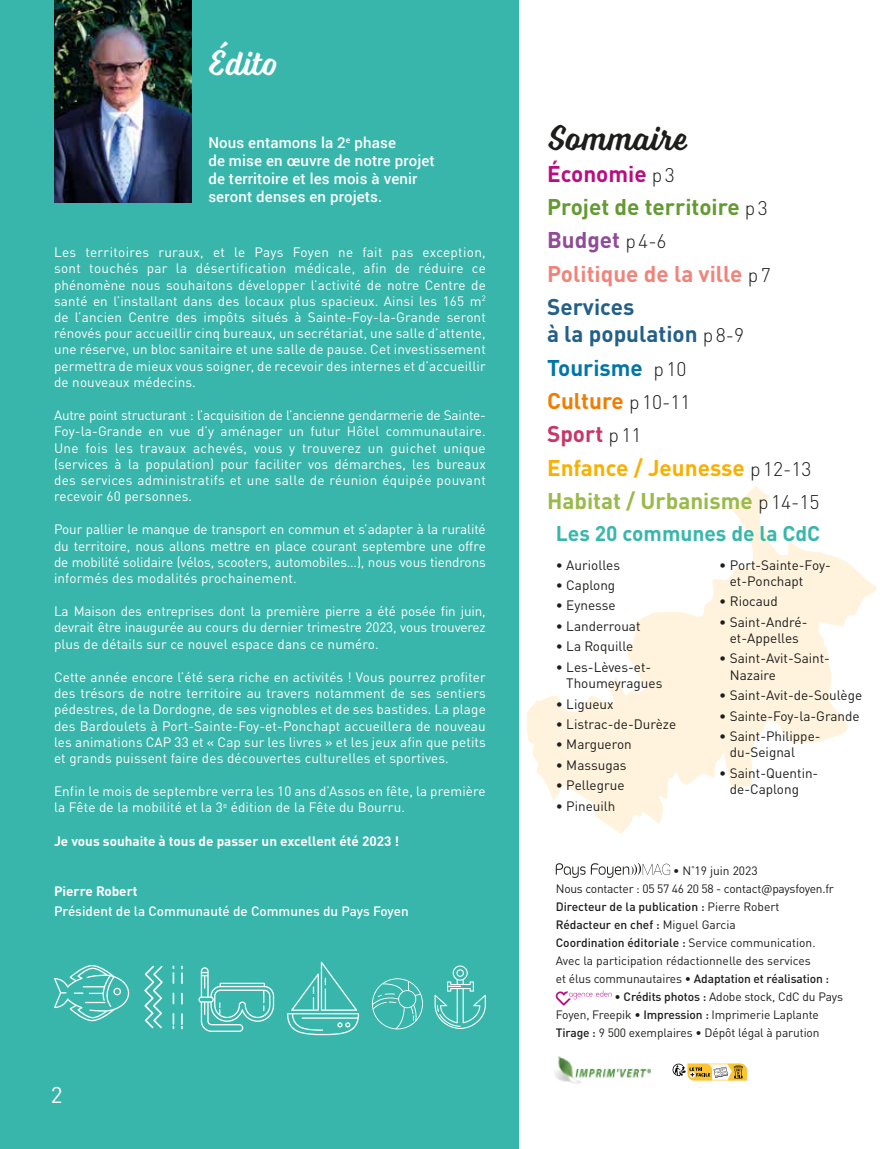
<style>
.page{position:relative;width:893px;height:1149px;background:#fff}
.page>*{position:absolute;margin:0;border:0;box-sizing:border-box;transform-origin:0 0}
.t1{font:36px "Voltage";color:#1d1d1b}
.t2{font:36px "Voltage";color:#fff}
.t3{font:700 22.5px/33.5px "DINOT";color:#639a32}
.t4{font:22.5px "DINOT";color:#fff}
.t5{font:700 21px "DINOT";color:#38b6ab}
.t6{font:300 19.5px/33.5px "DINOT";color:#1d1d1b}
.t7{font:500 15px/18px "Roboto";letter-spacing:.01em;color:#fff}
.t8{font:13.5px/16.2px "DINOT";letter-spacing:.01em;color:#fff;text-align:justify}
.t9{font:13.5px/16.2px "DINOT";color:#1d1d1b}
.t10{font:700 13.5px "DINOT";color:#fff}
.t11{font:500 13.5px "DINOT";color:#fff}
.t12{font:12px/18px "DINOT";letter-spacing:-.01em;color:#1d1d1b}
.s1{color:#b80e80}
.s2{font-weight:300;font-size:19.5px;color:#1d1d1b}
.s3{color:#904b97}
.s4{color:#f0847a}
.s5{color:#236089}
.s6{font-weight:700;font-size:22.5px;color:#236089}
.s7{font-weight:700;font-size:22.5px;color:#0075aa}
.s8{font-weight:700;font-size:22.5px;color:#ef7d00}
.s9{font-weight:700;font-size:22.5px;color:#c93665}
.s10{font-weight:700;font-size:22.5px;color:#f9b000}
.s11{font-weight:700;font-size:22.5px;color:#9aba48}
.s12{font-weight:500}
</style>
<div class="page">
<svg style="left:526px;top:486px;width:350px;height:347px"></svg>
<img style="left:555px;top:1056px;width:96px;height:28px">
<div style="left:0;top:0;width:519px;height:1148px;background:#38b6ab"></div>
<svg style="left:556px;top:863px;width:114px;height:14px"></svg>
<svg style="left:556px;top:990px;width:56px;height:15px"></svg>
<img style="left:54px;top:0;width:137px;height:202px">
<svg style="left:198px;top:967px;width:76px;height:64px"></svg>
<svg style="left:435px;top:965px;width:51px;height:63px"></svg>
<svg style="left:287px;top:961px;width:72px;height:73px"></svg>
<svg style="left:372px;top:978px;width:51px;height:51px"></svg>
<svg style="left:54px;top:965px;width:75px;height:55px"></svg>
<svg style="left:144px;top:965px;width:19px;height:64px"></svg>
<svg style="left:173px;top:965px;width:1px;height:63px"></svg>
<svg style="left:181px;top:966px;width:2px;height:62px"></svg>
<svg style="left:672px;top:1063px;width:75px;height:18px"></svg>
<h1 class="t2" style="left:209px;top:41px;width:70px">Édito</h1>
<p class="t7" style="left:208px;top:133px;width:228px">Nous entamons la 2<sup>e</sup> phase<br>de mise en œuvre de notre projet de territoire et les mois à venir seront denses en projets.</p>
<p class="t8" style="left:54px;top:244px;width:433px">Les territoires ruraux, et le Pays Foyen ne fait pas exception, sont touchés par la désertification médicale, afin de réduire ce phénomène nous souhaitons développer l’activité de notre Centre de santé en l’installant dans des locaux plus spacieux. Ainsi les 165 m<sup>2 </sup>de l’ancien Centre des impôts situés à Sainte-Foy-la-Grande seront rénovés pour accueillir cinq bureaux, un secrétariat, une salle d’attente, une réserve, un bloc sanitaire et une salle de pause. Cet investissement permettra de mieux vous soigner, de recevoir des internes et d’accueillir de nouveaux médecins.</p>
<p class="t8" style="left:54px;top:407px;width:433px">Autre point structurant : l’acquisition de l’ancienne gendarmerie de Sainte-Foy-la-Grande en vue d’y aménager un futur Hôtel communautaire.<br>Une fois les travaux achevés, vous y trouverez un guichet unique (services à la population) pour faciliter vos démarches, les bureaux des services administratifs et une salle de réunion équipée pouvant recevoir 60 personnes.</p>
<p class="t8" style="left:54px;top:521px;width:433px">Pour pallier le manque de transport en commun et s’adapter à la ruralité du territoire, nous allons mettre en place courant septembre une offre de mobilité solidaire (vélos, scooters, automobiles…), nous vous tiendrons informés des modalités prochainement.</p>
<p class="t8" style="left:54px;top:603px;width:433px">La Maison des entreprises dont la première pierre a été posée fin juin, devrait être inaugurée au cours du dernier trimestre 2023, vous trouverez plus de détails sur ce nouvel espace dans ce numéro.</p>
<p class="t8" style="left:54px;top:668px;width:433px">Cette année encore l’été sera riche en activités ! Vous pourrez profiter des trésors de notre territoire au travers notamment de ses sentiers pédestres, de la Dordogne, de ses vignobles et de ses bastides. La plage des Bardoulets à Port-Sainte-Foy-et-Ponchapt accueillera de nouveau les animations CAP 33 et « Cap sur les livres » et les jeux afin que petits et grands puissent faire des découvertes culturelles et sportives.</p>
<p class="t8" style="left:54px;top:782px;width:433px">Enfin le mois de septembre verra les 10 ans d’Assos en fête, la première la Fête de la mobilité et la 3<sup>e</sup> édition de la Fête du Bourru.</p>
<p class="t10" style="left:54px;top:831px;width:347px">Je vous souhaite à tous de passer un excellent été 2023 !</p>
<p class="t10" style="left:54px;top:881px;width:85px">Pierre Robert</p>
<p class="t11" style="left:54px;top:902px;width:356px">Président de la Communauté de Communes du Pays Foyen</p>
<h2 class="t4" style="left:51px;top:1080px;width:13px">2</h2>
<h1 class="t1" style="left:549px;top:117px;width:141px">Sommaire</h1>
<h2 class="t3" style="left:547px;top:156px;width:225px"><span class="s1">Économie</span> <span class="s2">p3<br></span>Projet de territoire <span class="s2">p3<br></span><span class="s3">Budget</span> <span class="s2">p4-6<br></span><span class="s4">Politique de la ville</span> <span class="s2">p7<br></span><span class="s5">Services</span></h2>
<h3 class="t6" style="left:547px;top:317px;width:274px"><span class="s6">à la population</span> p8-9<br><span class="s7">Tourisme</span> p10<br><span class="s8">Culture</span> p10-11<br><span class="s9">Sport</span> p11<br><span class="s10">Enfance / Jeunesse</span> p12-13<br><span class="s11">Habitat / Urbanisme</span> p14-15</h3>
<h3 class="t5" style="left:556px;top:519px;width:266px">Les 20 communes de la CdC</h3>
<p class="t9" style="left:556px;top:556px;width:66px">• Auriolles</p>
<p class="t9" style="left:556px;top:576px;width:61px">• Caplong</p>
<p class="t9" style="left:556px;top:597px;width:61px">• Eynesse</p>
<p class="t9" style="left:556px;top:617px;width:86px">• Landerrouat</p>
<p class="t9" style="left:556px;top:638px;width:79px">• La Roquille</p>
<p class="t9" style="left:566px;top:658px;width:98px;text-indent:-11px">• Les-Lèves-et-<br>Thoumeyragues</p>
<p class="t9" style="left:556px;top:695px;width:59px">• Ligueux</p>
<p class="t9" style="left:556px;top:715px;width:122px">• Listrac-de-Durèze</p>
<p class="t9" style="left:556px;top:736px;width:78px">• Margueron</p>
<p class="t9" style="left:556px;top:756px;width:72px">• Massugas</p>
<p class="t9" style="left:556px;top:777px;width:70px">• Pellegrue</p>
<p class="t9" style="left:556px;top:797px;width:61px">• Pineuilh</p>
<p class="t9" style="left:730px;top:556px;width:103px;text-indent:-11px">• Port-Sainte-Foy&shy;et-Ponchapt</p>
<p class="t9" style="left:719px;top:592px;width:60px">• Riocaud</p>
<p class="t9" style="left:719px;top:613px;width:90px;text-align:center">• Saint-André&shy;et-Appelles</p>
<p class="t9" style="left:730px;top:650px;width:102px;text-indent:-11px">• Saint-Avit-Saint-<br>Nazaire</p>
<p class="t9" style="left:719px;top:686px;width:144px">• Saint-Avit-de-Soulège</p>
<p class="t9" style="left:719px;top:707px;width:142px">• Sainte-Foy-la-Grande</p>
<p class="t9" style="left:730px;top:727px;width:92px;text-indent:-11px">• Saint-Philippe&shy;du-Seignal</p>
<p class="t9" style="left:730px;top:764px;width:90px;text-indent:-11px">• Saint-Quentin&shy;de-Caplong</p>
<p class="t12" style="left:556px;top:861px;width:280px;text-indent:117px">• N<sup>°</sup>19 juin 2023<br>Nous contacter : 05 57 46 20 58 - contact@paysfoyen.fr <span class="s12">Directeur de la publication :</span> Pierre Robert <span class="s12">Rédacteur en chef :</span> Miguel Garcia<br><span class="s12">Coordination éditoriale :</span> Service communication.<br>Avec la participation rédactionnelle des services<br>et élus communautaires • <span class="s12">Adaptation et réalisation :</span></p>
<p class="t12" style="left:556px;top:987px;width:289px;text-indent:59px">• <span class="s12">Crédits photos :</span> Adobe stock, CdC du Pays<br>Foyen, Freepik • <span class="s12">Impression :</span> Imprimerie Laplante<br><span class="s12">Tirage :</span> 9 500 exemplaires • Dépôt légal à parution</p>
</div>
